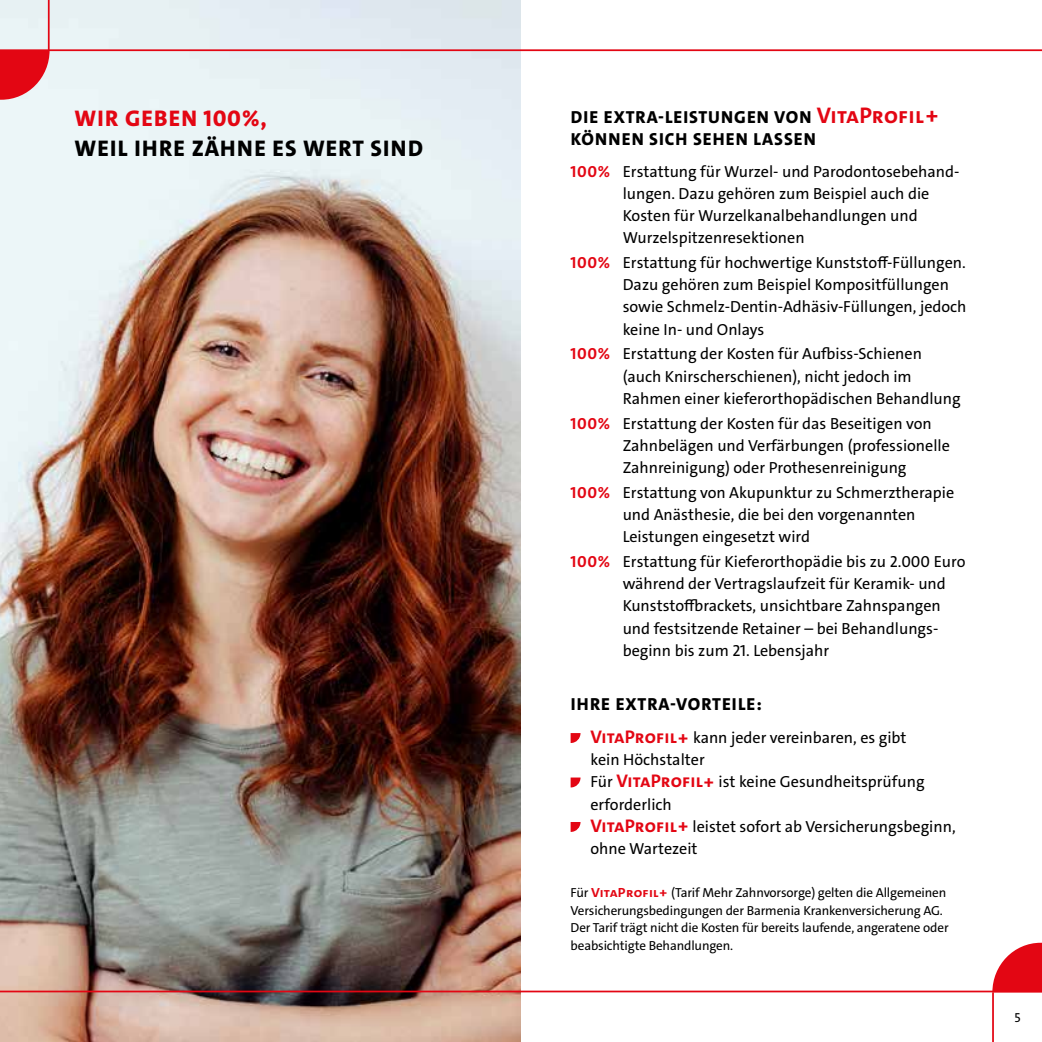
<style>
.page{position:relative;width:1042px;height:1042px;background:#fff}
.page>*{position:absolute;margin:0;border:0;box-sizing:border-box;transform-origin:0 0}
.t1{font:800 22.75px "The Sans C4 s";letter-spacing:.05em;color:#000}
.t2{font:800 22.75px "The Sans C4 s";letter-spacing:.05em;color:#e30613}
.t3{font:800 17.5px/22.2px "The Sans C4 s";letter-spacing:.06em;color:#000}
.t4{font:16.1px/22.2px "The Sans C4 s";color:#000}
.t5{font:13.12px/17.5px "The Sans C4 s";letter-spacing:-.01em;color:#000}
.s1{font-weight:700;font-size:22.75px;color:#e30613}
.s2{font-weight:700;color:#e30613}
.s3{font-weight:700;font-size:18.38px;color:#e30613}
.s4{font-weight:700;font-size:13.3px;color:#e30613}
</style>
<div class="page">
<img style="left:0;top:0;width:521px;height:1042px">
<svg style="left:570px;top:733px;width:10px;height:10px"></svg>
<svg style="left:570px;top:777px;width:10px;height:10px"></svg>
<svg style="left:570px;top:822px;width:10px;height:10px"></svg>
<svg style="left:0;top:51px;width:50px;height:49px;background:#e43b45"></svg>
<svg style="left:992px;top:943px;width:50px;height:47px"></svg>
<hr style="left:0;top:990px;width:1042px;height:2px;background:#e30613">
<hr style="left:992px;top:992px;width:2px;height:50px;background:#e30613">
<hr style="left:48px;top:0;width:2px;height:50px;background:#e30613">
<hr style="left:0;top:49px;width:1042px;height:2px;background:#e30613">
<h1 class="t2" style="left:75px;top:104px;width:193px">WIR GEBEN 100%,</h1>
<h1 class="t1" style="left:75px;top:133px;width:350px">WEIL IHRE ZÄHNE ES WERT SIND</h1>
<p class="t3" style="left:571px;top:106px;width:369px">DIE EXTRA-LEISTUNGEN VON <span class="s1">VitaProfil+<br></span>KÖNNEN SICH SEHEN LASSEN</p>
<p class="t4" style="left:623px;top:160px;width:338px;text-indent:-52px"><span class="s2">100%</span> Erstattung für Wurzel- und Parodontosebehand&shy;lungen. Dazu gehören zum Beispiel auch die Kosten für Wurzelkanalbehandlungen und Wurzelspitzenresektionen</p>
<p class="t4" style="left:623px;top:252px;width:345px;text-indent:-52px"><span class="s2">100%</span> Erstattung für hochwertige Kunststoff-Füllungen.<br>Dazu gehören zum Beispiel Kompositfüllungen sowie Schmelz-Dentin-Adhäsiv-Füllungen, jedoch keine In- und Onlays</p>
<p class="t4" style="left:623px;top:343px;width:339px;text-indent:-52px"><span class="s2">100%</span> Erstattung der Kosten für Aufbiss-Schienen (auch Knirscherschienen), nicht jedoch im<br>Rahmen einer kieferorthopädischen Behandlung</p>
<p class="t4" style="left:623px;top:412px;width:329px;text-indent:-52px"><span class="s2">100%</span> Erstattung der Kosten für das Beseitigen von<br>Zahnbelägen und Verfärbungen (professionelle<br>Zahnreinigung) oder Prothesenreinigung</p>
<p class="t4" style="left:623px;top:481px;width:333px;text-indent:-52px"><span class="s2">100%</span> Erstattung von Akupunktur zu Schmerztherapie und Anästhesie, die bei den vorgenannten<br>Leistungen eingesetzt wird</p>
<p class="t4" style="left:623px;top:550px;width:344px;text-indent:-52px"><span class="s2">100%</span> Erstattung für Kieferorthopädie bis zu 2.000 Euro während der Vertragslaufzeit für Keramik- und Kunststoffbrackets, unsichtbare Zahnspangen und festsitzende Retainer – bei Behandlungs&shy;beginn bis zum 21. Lebensjahr</p>
<p class="t3" style="left:571px;top:693px;width:192px">IHRE EXTRA-VORTEILE:</p>
<p class="t4" style="left:590px;top:726px;width:367px"><span class="s3">VitaProfil+</span> kann jeder vereinbaren, es gibt<br>kein Höchstalter<br>Für <span class="s3">VitaProfil+</span> ist keine Gesundheitsprüfung erforderlich<br><span class="s3">VitaProfil+</span> leistet sofort ab Versicherungsbeginn, ohne Wartezeit</p>
<p class="t5" style="left:570px;top:884px;width:379px">Für <span class="s4">VitaProfil+</span> (Tarif Mehr Zahnvorsorge) gelten die Allgemeinen Versicherungsbedingungen der Barmenia Krankenversicherung AG.<br>Der Tarif trägt nicht die Kosten für bereits laufende, angeratene oder beabsichtigte Behandlungen.</p>
<p class="t5" style="left:1014px;top:1009px;width:8px">5</p>
</div>
